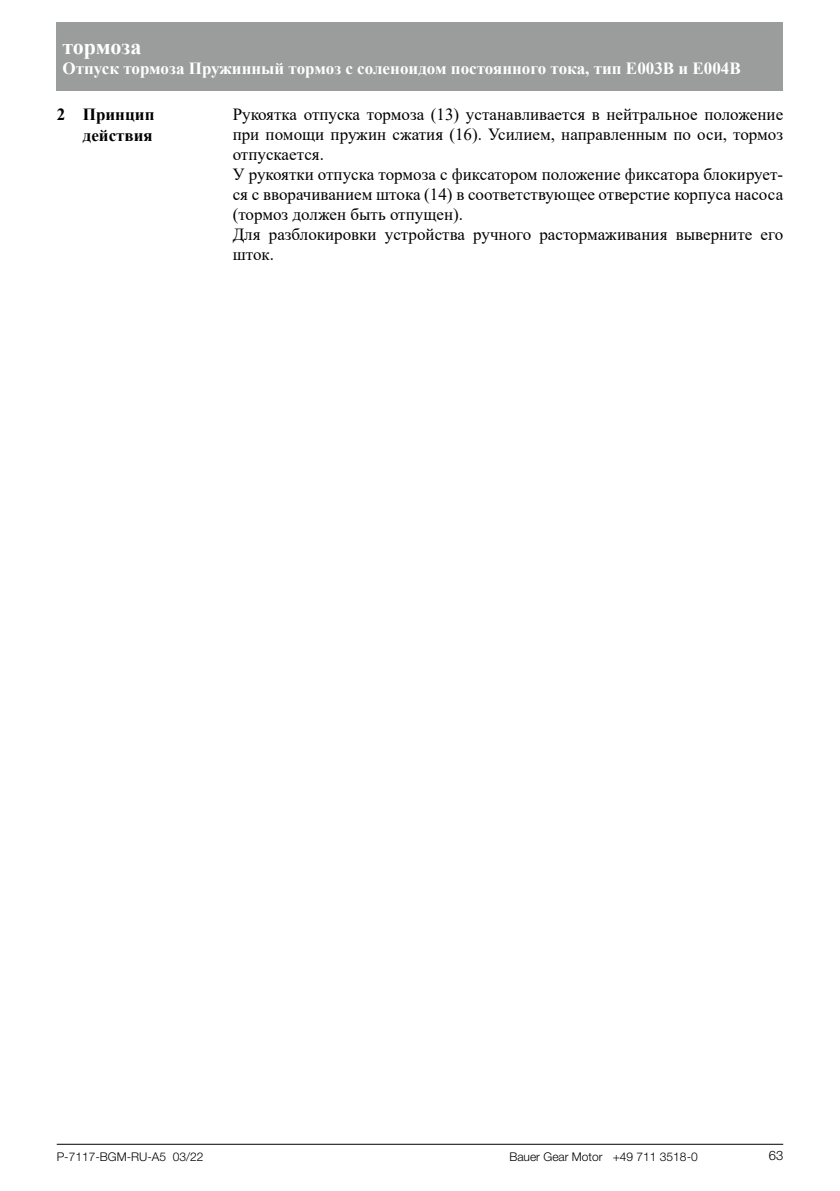
<style>
.page{position:relative;width:840px;height:1191px;background:#fff}
.page>*{position:absolute;margin:0;border:0;box-sizing:border-box;transform-origin:0 0}
.t1{font:700 22px "Times New Roman";letter-spacing:-.005em;color:#fff}
.t2{font:17px/20px "Times New Roman";color:#000}
.t3{font:700 17px "Times New Roman";color:#fff}
.t4{font:700 17px/20.6px "Times New Roman";color:#000;text-align:right}
.t5{font:300 13px "Helvetica Neue LT Std";color:#000}
.t6{font:300 12px "Helvetica Neue LT Std";color:#000}
</style>
<div class="page">
<div style="left:57px;top:23px;width:725px;height:68px;background:#9b9c9c"></div>
<hr style="left:57px;top:1144px;width:725px;height:1px;background:#000">
<p class="t1" style="left:62px;top:31px;width:80px">тормоза</p>
<p class="t3" style="left:62px;top:56px;width:679px">Отпуск тормоза Пружинный тормоз с соленоидом постоянного тока, тип E003B и E004B</p>
<p class="t4" style="left:57px;top:104px;width:99px">2 Принцип действия</p>
<p class="t2" style="left:232px;top:104px;width:551px">Рукоятка отпуска тормоза (13) устанавливается в нейтральное положение при помощи пружин сжатия (16). Усилием, направленным по оси, тормоз отпускается.<br>У рукоятки отпуска тормоза с фиксатором положение фиксатора блокирует&shy;ся с вворачиванием штока (14) в соответствующее отверстие корпуса насоса (тормоз должен быть отпущен).<br>Для разблокировки устройства ручного растормаживания выверните его шток.</p>
<p class="t6" style="left:57px;top:1149px;width:148px">P-7117-BGM-RU-A5 03/22</p>
<p class="t6" style="left:509px;top:1149px;width:190px">Bauer Gear Motor +49 711 3518-0</p>
<p class="t5" style="left:768px;top:1147px;width:16px">63</p>
</div>
